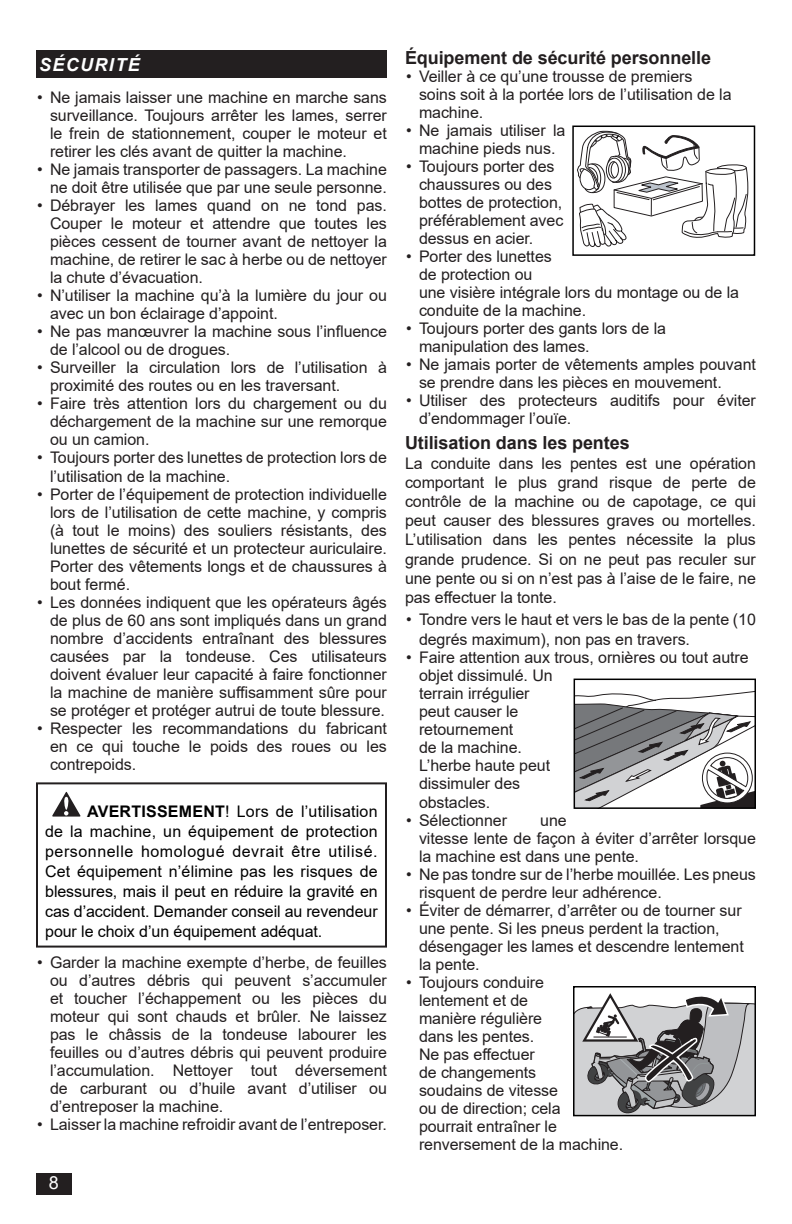
<style>
.page{position:relative;width:792px;height:1224px;background:#fff}
.page>*{position:absolute;margin:0;border:0;box-sizing:border-box;transform-origin:0 0}
.Head_9{font:700 18px "Arial";letter-spacing:-.005em;color:#231f20}
.t1{font:italic 700 18px "Arial";letter-spacing:.075em;color:#fff}
.t2{font:18px "Arial";color:#fff}
.Body_Text{font:16px/18px "Arial";letter-spacing:-.005em;color:#231f20}
.Warning{font:16px/20px "Arial";letter-spacing:-.005em;color:#000;text-align:justify}
.s1{font-weight:700}
</style>
<div class="page">
<svg style="left:577px;top:691px;width:176px;height:115px"></svg>
<div style="left:574px;top:679px;width:182px;height:130px;border:2px solid #000"></div>
<svg style="left:52px;top:792px;width:29px;height:25px"></svg>
<div style="left:36px;top:782px;width:351px;height:166px;border:2px solid #231f20"></div>
<svg style="left:577px;top:130px;width:171px;height:117px"></svg>
<div style="left:572px;top:126px;width:183px;height:130px;border:2px solid #000"></div>
<svg style="left:576px;top:993px;width:177px;height:120px;background:#a6a6a7"></svg>
<hr style="left:594px;top:1037px;width:33px;height:1px;background:#231f20">
<div style="left:573px;top:986px;width:183px;height:130px;border:2px solid #000"></div>
<div style="left:36px;top:1174px;width:35px;height:21px;background:#231f20"></div>
<div style="left:36px;top:50px;width:351px;height:28px;background:#231f20"></div>
<p class="t1" style="left:39px;top:52px;width:102px">SÉCURITÉ</p>
<p class="Body_Text" style="left:50px;top:89px;width:338px;text-align:justify;text-indent:-13px">• Ne jamais laisser une machine en marche sans surveillance. Toujours arrêter les lames, serrer le frein de stationnement, couper le moteur et retirer les clés avant de quitter la machine.</p>
<p class="Body_Text" style="left:37px;top:161px;width:351px;text-align:right">• Ne jamais transporter de passagers. La machine ne doit être utilisée que par une seule personne.</p>
<p class="Body_Text" style="left:50px;top:197px;width:338px;text-align:justify;text-indent:-13px">• Débrayer les lames quand on ne tond pas.<br>Couper le moteur et attendre que toutes les pièces cessent de tourner avant de nettoyer la machine, de retirer le sac à herbe ou de nettoyer la chute d’évacuation.</p>
<p class="Body_Text" style="left:50px;top:287px;width:338px;text-indent:-13px">• N’utiliser la machine qu’à la lumière du jour ou avec un bon éclairage d’appoint.</p>
<p class="Body_Text" style="left:50px;top:323px;width:338px;text-indent:-13px">• Ne pas manœuvrer la machine sous l’influence de l’alcool ou de drogues.</p>
<p class="Body_Text" style="left:50px;top:359px;width:338px;text-indent:-13px">• Surveiller la circulation lors de l’utilisation à proximité des routes ou en les traversant.</p>
<p class="Body_Text" style="left:50px;top:395px;width:338px;text-align:justify;text-indent:-13px">• Faire très attention lors du chargement ou du déchargement de la machine sur une remorque ou un camion.</p>
<p class="Body_Text" style="left:50px;top:448px;width:338px;line-height:19.2px;text-indent:-13px">• Toujours porter des lunettes de protection lors de l’utilisation de la machine.</p>
<p class="Body_Text" style="left:50px;top:486px;width:338px;text-align:justify;text-indent:-13px">• Porter de l’équipement de protection individuelle lors de l’utilisation de cette machine, y compris (à tout le moins) des souliers résistants, des lunettes de sécurité et un protecteur auriculaire.<br>Porter des vêtements longs et de chaussures à bout fermé.</p>
<p class="Body_Text" style="left:50px;top:594px;width:338px;text-align:justify;text-indent:-13px">• Les données indiquent que les opérateurs âgés de plus de 60 ans sont impliqués dans un grand nombre d’accidents entraînant des blessures causées par la tondeuse. Ces utilisateurs doivent évaluer leur capacité à faire fonctionner la machine de manière suffisamment sûre pour se protéger et protéger autrui de toute blessure.</p>
<p class="Body_Text" style="left:50px;top:720px;width:338px;text-align:justify;text-indent:-13px">• Respecter les recommandations du fabricant en ce qui touche le poids des roues ou les contrepoids.</p>
<p class="Warning" style="left:45px;top:801px;width:334px;text-indent:42px"><span class="s1">AVERTISSEMENT</span>! Lors de l’utilisation de la machine, un équipement de protection personnelle homologué devrait être utilisé.<br>Cet équipement n’élimine pas les risques de blessures, mais il peut en réduire la gravité en cas d’accident. Demander conseil au revendeur pour le choix d’un équipement adéquat.</p>
<p class="Body_Text" style="left:50px;top:954px;width:338px;text-align:justify;text-indent:-13px">• Garder la machine exempte d’herbe, de feuilles ou d’autres débris qui peuvent s’accumuler et toucher l’échappement ou les pièces du moteur qui sont chauds et brûler. Ne laissez pas le châssis de la tondeuse labourer les feuilles ou d’autres débris qui peuvent produire l’accumulation. Nettoyer tout déversement de carburant ou d’huile avant d’utiliser ou d’entreposer la machine.</p>
<p class="Body_Text" style="left:37px;top:1116px;width:351px">• Laisser la machine refroidir avant de l’entreposer.</p>
<p class="t2" style="left:49px;top:1170px;width:12px">8</p>
<p class="Head_9" style="left:405px;top:44px;width:308px">Équipement de sécurité personnelle</p>
<p class="Body_Text" style="left:419px;top:67px;width:314px;text-indent:-13px">• Veiller à ce qu’une trousse de premiers soins soit à la portée lors de l’utilisation de la machine.</p>
<p class="Body_Text" style="left:406px;top:121px;width:161px;text-align:center">• Ne jamais utiliser la machine pieds nus.</p>
<p class="Body_Text" style="left:419px;top:157px;width:146px;text-indent:-13px">• Toujours porter des chaussures ou des bottes de protection, préférablement avec dessus en acier.</p>
<p class="Body_Text" style="left:419px;top:247px;width:322px;text-indent:-13px">• Porter des lunettes<br>de protection ou<br>une visière intégrale lors du montage ou de la conduite de la machine.</p>
<p class="Body_Text" style="left:419px;top:319px;width:249px;text-indent:-13px">• Toujours porter des gants lors de la manipulation des lames.</p>
<p class="Body_Text" style="left:419px;top:355px;width:338px;text-indent:-13px">• Ne jamais porter de vêtements amples pouvant se prendre dans les pièces en mouvement.</p>
<p class="Body_Text" style="left:419px;top:391px;width:338px;text-indent:-13px">• Utiliser des protecteurs auditifs pour éviter d’endommager l’ouïe.</p>
<p class="Head_9" style="left:405px;top:430px;width:226px">Utilisation dans les pentes</p>
<p class="Body_Text" style="left:405px;top:453px;width:352px;line-height:19.2px;text-align:justify">La conduite dans les pentes est une opération comportant le plus grand risque de perte de contrôle de la machine ou de capotage, ce qui peut causer des blessures graves ou mortelles.<br>L’utilisation dans les pentes nécessite la plus grande prudence. Si on ne peut pas reculer sur une pente ou si on n’est pas à l’aise de le faire, ne pas effectuer la tonte.</p>
<p class="Body_Text" style="left:419px;top:610px;width:338px;line-height:19.2px;text-indent:-13px">• Tondre vers le haut et vers le bas de la pente (10 degrés maximum), non pas en travers.</p>
<p class="Body_Text" style="left:419px;top:648px;width:331px;text-indent:-13px">• Faire attention aux trous, ornières ou tout autre objet dissimulé. Un<br>terrain irrégulier<br>peut causer le<br>retournement<br>de la machine.<br>L’herbe haute peut<br>dissimuler des<br>obstacles.</p>
<p class="Body_Text" style="left:406px;top:811px;width:102px">• Sélectionner</p>
<p class="Body_Text" style="left:419px;top:811px;width:338px;text-indent:121px">une<br>vitesse lente de façon à éviter d’arrêter lorsque la machine est dans une pente.</p>
<p class="Body_Text" style="left:419px;top:865px;width:338px;text-indent:-13px">• Ne pas tondre sur de l’herbe mouillée. Les pneus risquent de perdre leur adhérence.</p>
<p class="Body_Text" style="left:419px;top:901px;width:326px;text-indent:-13px">• Éviter de démarrer, d’arrêter ou de tourner sur une pente. Si les pneus perdent la traction, désengager les lames et descendre lentement la pente.</p>
<p class="Body_Text" style="left:419px;top:973px;width:206px;text-indent:-13px">• Toujours conduire<br>lentement et de<br>manière régulière<br>dans les pentes.<br>Ne pas effectuer<br>de changements<br>soudains de vitesse<br>ou de direction; cela<br>pourrait entraîner le renversement de la machine.</p>
</div>
